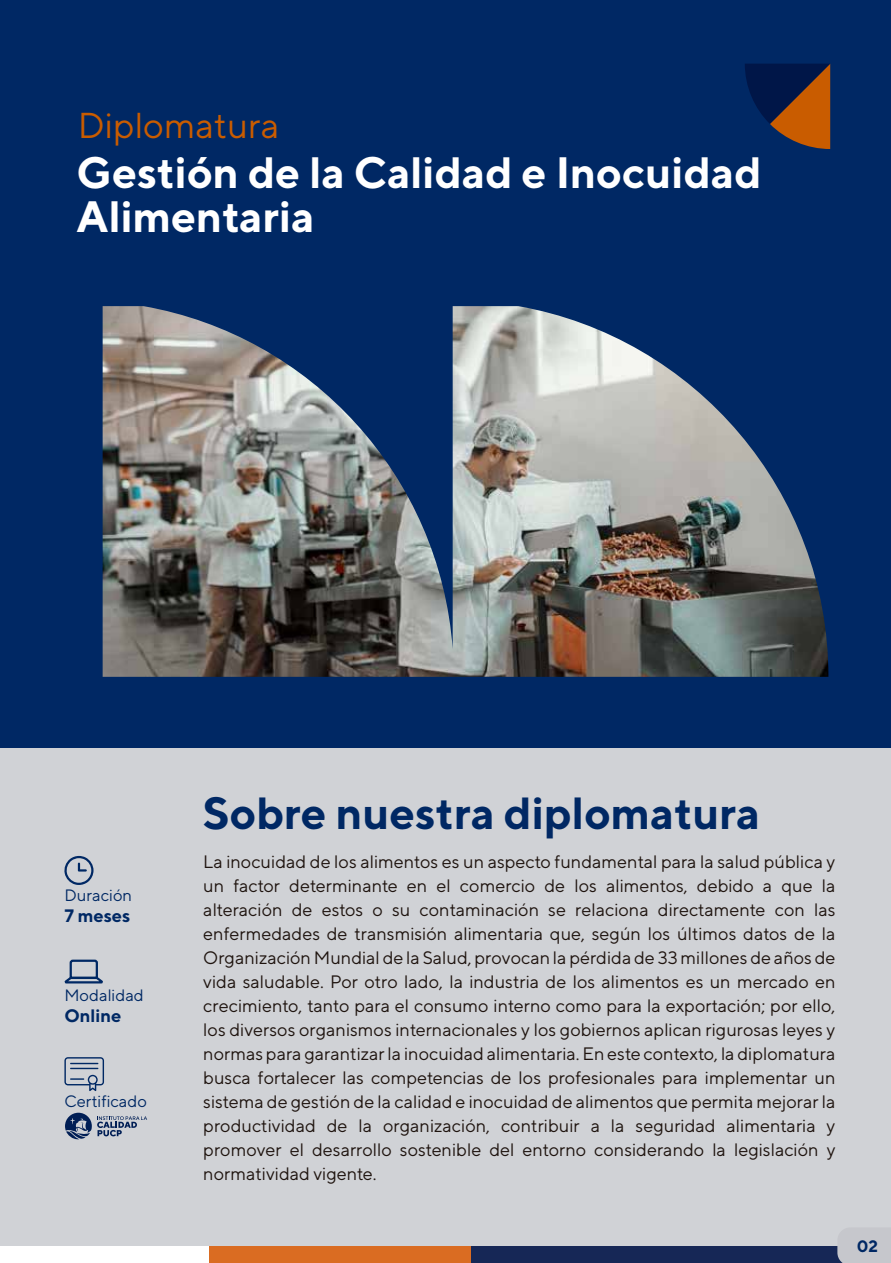
<style>
.page{position:relative;width:891px;height:1263px;background:#fff}
.page>*{position:absolute;margin:0;border:0;box-sizing:border-box;transform-origin:0 0}
.t1{font:700 45px "TT Norms";color:#002864}
.t2{font:700 43.95px/44px "TT Norms";color:#fff}
.t3{font:36px "TT Norms";color:#c95c00}
.t4{font:18px/24px "TT Norms";color:#1f140f;text-align:justify}
.t5{font:700 18px "TT Norms";color:#002864}
.t6{font:16.5px "TT Norms";color:#002864}
.t7{font:700 16.5px "TT Norms";color:#002864}
</style>
<div class="page">
<div style="left:0;top:2px;width:891px;height:1261px;background:#d0d2d6"></div>
<div style="left:0;top:1246px;width:209px;height:17px;background:#fff"></div>
<div style="left:209px;top:1246px;width:262px;height:17px;background:#da6c22"></div>
<div style="left:471px;top:1246px;width:420px;height:17px;background:#162756"></div>
<div style="left:0;top:0;width:891px;height:747px;background:#002864"></div>
<img style="left:103px;top:306px;width:725px;height:371px">
<svg style="left:745px;top:63px;width:85px;height:86px"></svg>
<svg style="left:64px;top:856px;width:29px;height:29px"></svg>
<svg style="left:64px;top:959px;width:39px;height:25px"></svg>
<svg style="left:64px;top:1057px;width:40px;height:34px"></svg>
<div style="left:837px;top:1228px;width:54px;height:35px;background:#c6c7cc"></div>
<svg style="left:65px;top:1113px;width:82px;height:27px"></svg>
<h3 class="t3" style="left:78px;top:104px;width:203px">Diplomatura</h3>
<h2 class="t2" style="left:77px;top:149px;width:686px">Gestión de la Calidad e Inocuidad<br>Alimentaria</h2>
<p class="t6" style="left:64px;top:885px;width:69px">Duración</p>
<p class="t5" style="left:64px;top:905px;width:67px">7 meses</p>
<p class="t6" style="left:64px;top:985px;width:81px">Modalidad</p>
<p class="t5" style="left:64px;top:1004px;width:59px">Online</p>
<p class="t6" style="left:64px;top:1091px;width:84px">Certificado</p>
<h1 class="t1" style="left:203px;top:785px;width:559px">Sobre nuestra diplomatura</h1>
<p class="t4" style="left:203px;top:849px;width:633px">La inocuidad de los alimentos es un aspecto fundamental para la salud pública y un factor determinante en el comercio de los alimentos, debido a que la alteración de estos o su contaminación se relaciona directamente con las enfermedades de transmisión alimentaria que, según los últimos datos de la Organización Mundial de la Salud, provocan la pérdida de 33 millones de años de vida saludable. Por otro lado, la industria de los alimentos es un mercado en crecimiento, tanto para el consumo interno como para la exportación; por ello, los diversos organismos internacionales y los gobiernos aplican rigurosas leyes y normas para garantizar la inocuidad alimentaria. En este contexto, la diplomatura busca fortalecer las competencias de los profesionales para implementar un sistema de gestión de la calidad e inocuidad de alimentos que permita mejorar la productividad de la organización, contribuir a la seguridad alimentaria y promover el desarrollo sostenible del entorno considerando la legislación y normatividad vigente.</p>
<p class="t7" style="left:856px;top:1236px;width:23px">02</p>
</div>
